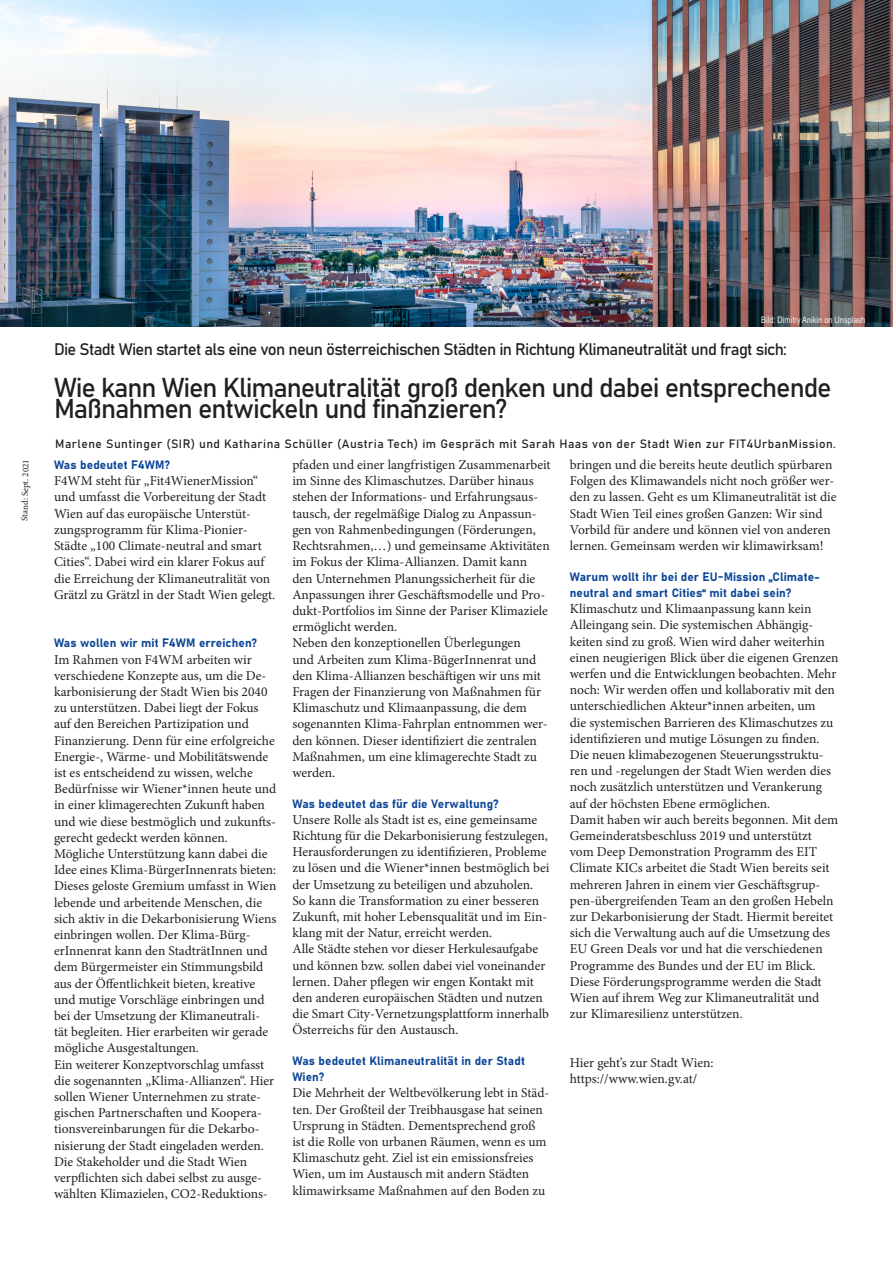
<style>
.page{position:relative;width:893px;height:1263px;background:#fff}
.page>*{position:absolute;margin:0;border:0;box-sizing:border-box;transform-origin:0 0}
.t1{font:27px/21px "Bahnschrift";letter-spacing:-.04em;color:#231f20}
.t2{font:16.5px "Bahnschrift";letter-spacing:-.04em;color:#231f20}
.t3{font:13.5px/16.2px "Minion Pro";color:#231f20}
.t4{font:12px/16.2px "Bahnschrift";letter-spacing:.01em;color:#0c4698}
.t5{font:12px "Bahnschrift";letter-spacing:.04em;color:#231f20}
.t6{font:9px "Arial Narrow";color:#f2f3f4}
.t7{font:9px "Minion Pro";color:#231f20}
</style>
<div class="page">
<img style="left:0;top:0;width:893px;height:326px">
<p class="t7" style="left:19px;top:521px;width:63px;rotate:-89deg">Stand: Sept. 2021</p>
<p class="t6" style="left:761px;top:313px;width:106px">Bild: Dimitry Anikin on Unsplash</p>
<p class="t2" style="left:54px;top:339px;width:734px">Die Stadt Wien startet als eine von neun österreichischen Städten in Richtung Klimaneutralität und fragt sich:</p>
<p class="t1" style="left:54px;top:377px;width:779px">Wie kann Wien Klimaneutralität groß denken und dabei entsprechende<br>Maßnahmen entwickeln und finanzieren?</p>
<p class="t5" style="left:55px;top:436px;width:782px">Marlene Suntinger (SIR) und Katharina Schüller (Austria Tech) im Gespräch mit Sarah Haas von der Stadt Wien zur FIT4UrbanMission.</p>
<p class="t4" style="left:54px;top:457px;width:117px">Was bedeutet F4WM?</p>
<p class="t3" style="left:54px;top:473px;width:223px">F4WM steht für „Fit4WienerMission“ und umfasst die Vorbereitung der Stadt Wien auf das europäische Unterstüt&shy;zungsprogramm für Klima-Pionier-Städte „100 Climate-neutral and smart Cities“. Dabei wird ein klarer Fokus auf die Erreichung der Klimaneutralität von Grätzl zu Grätzl in der Stadt Wien gelegt.</p>
<p class="t4" style="left:54px;top:635px;width:205px">Was wollen wir mit F4WM erreichen?</p>
<p class="t3" style="left:54px;top:651px;width:224px">Im Rahmen von F4WM arbeiten wir verschiedene Konzepte aus, um die De&shy;karbonisierung der Stadt Wien bis 2040 zu unterstützen. Dabei liegt der Fokus auf den Bereichen Partizipation und Finanzierung. Denn für eine erfolgreiche Energie-, Wärme- und Mobilitätswende ist es entscheidend zu wissen, welche Bedürfnisse wir Wiener*innen heute und in einer klimagerechten Zukunft haben und wie diese bestmöglich und zukunfts&shy;gerecht gedeckt werden können.</p>
<p class="t3" style="left:54px;top:845px;width:224px">Mögliche Unterstützung kann dabei die Idee eines Klima-BürgerInnenrats bieten:<br>Dieses geloste Gremium umfasst in Wien lebende und arbeitende Menschen, die sich aktiv in die Dekarbonisierung Wiens einbringen wollen. Der Klima-Bürg&shy;erInnenrat kann den StadträtInnen und dem Bürgermeister ein Stimmungsbild aus der Öffentlichkeit bieten, kreative und mutige Vorschläge einbringen und bei der Umsetzung der Klimaneutrali&shy;tät begleiten. Hier erarbeiten wir gerade mögliche Ausgestaltungen.</p>
<p class="t3" style="left:54px;top:1056px;width:222px">Ein weiterer Konzeptvorschlag umfasst die sogenannten „Klima-Allianzen“. Hier sollen Wiener Unternehmen zu strate&shy;gischen Partnerschaften und Koopera&shy;tionsvereinbarungen für die Dekarbo&shy;nisierung der Stadt eingeladen werden.<br>Die Stakeholder und die Stadt Wien verpflichten sich dabei selbst zu ausge&shy;wählten Klimazielen, CO2-Reduktions-</p>
<p class="t3" style="left:292px;top:457px;width:260px">pfaden und einer langfristigen Zusammenarbeit im Sinne des Klimaschutzes. Darüber hinaus stehen der Informations- und Erfahrungsaus&shy;tausch, der regelmäßige Dialog zu Anpassun&shy;gen von Rahmenbedingungen (Förderungen, Rechtsrahmen,…) und gemeinsame Aktivitäten im Fokus der Klima-Allianzen. Damit kann den Unternehmen Planungssicherheit für die Anpassungen ihrer Geschäftsmodelle und Pro&shy;dukt-Portfolios im Sinne der Pariser Klimaziele ermöglicht werden.</p>
<p class="t3" style="left:292px;top:635px;width:257px">Neben den konzeptionellen Überlegungen<br>und Arbeiten zum Klima-BügerInnenrat und den Klima-Allianzen beschäftigen wir uns mit Fragen der Finanzierung von Maßnahmen für Klimaschutz und Klimaanpassung, die dem sogenannten Klima-Fahrplan entnommen wer&shy;den können. Dieser identifiziert die zentralen Maßnahmen, um eine klimagerechte Stadt zu werden.</p>
<p class="t4" style="left:292px;top:795px;width:208px">Was bedeutet das für die Verwaltung?</p>
<p class="t3" style="left:292px;top:811px;width:259px">Unsere Rolle als Stadt ist es, eine gemeinsame Richtung für die Dekarbonisierung festzulegen, Herausforderungen zu identifizieren, Probleme zu lösen und die Wiener*innen bestmöglich bei der Umsetzung zu beteiligen und abzuholen.<br>So kann die Transformation zu einer besseren Zukunft, mit hoher Lebensqualität und im Ein&shy;klang mit der Natur, erreicht werden.</p>
<p class="t3" style="left:292px;top:941px;width:258px">Alle Städte stehen vor dieser Herkulesaufgabe und können bzw. sollen dabei viel voneinander lernen. Daher pflegen wir engen Kontakt mit den anderen europäischen Städten und nutzen die Smart City-Vernetzungsplattform innerhalb Österreichs für den Austausch.</p>
<p class="t4" style="left:292px;top:1052px;width:234px">Was bedeutet Klimaneutralität in der Stadt<br>Wien?</p>
<p class="t3" style="left:292px;top:1085px;width:259px">Die Mehrheit der Weltbevölkerung lebt in Städ&shy;ten. Der Großteil der Treibhausgase hat seinen Ursprung in Städten. Dementsprechend groß ist die Rolle von urbanen Räumen, wenn es um Klimaschutz geht. Ziel ist ein emissionsfreies Wien, um im Austausch mit andern Städten klimawirksame Maßnahmen auf den Boden zu</p>
<p class="t3" style="left:570px;top:457px;width:268px">bringen und die bereits heute deutlich spürbaren Folgen des Klimawandels nicht noch größer wer&shy;den zu lassen. Geht es um Klimaneutralität ist die Stadt Wien Teil eines großen Ganzen: Wir sind Vorbild für andere und können viel von anderen lernen. Gemeinsam werden wir klimawirksam!</p>
<p class="t4" style="left:570px;top:568px;width:252px">Warum wollt ihr bei der EU-Mission „Climate&shy;neutral and smart Cities“ mit dabei sein?</p>
<p class="t3" style="left:570px;top:601px;width:270px">Klimaschutz und Klimaanpassung kann kein Alleingang sein. Die systemischen Abhängig&shy;keiten sind zu groß. Wien wird daher weiterhin einen neugierigen Blick über die eigenen Grenzen werfen und die Entwicklungen beobachten. Mehr noch: Wir werden offen und kollaborativ mit den unterschiedlichen Akteur*innen arbeiten, um<br>die systemischen Barrieren des Klimaschutzes zu identifizieren und mutige Lösungen zu finden.<br>Die neuen klimabezogenen Steuerungsstruktu&shy;ren und -regelungen der Stadt Wien werden dies noch zusätzlich unterstützen und Verankerung auf der höchsten Ebene ermöglichen.</p>
<p class="t3" style="left:570px;top:811px;width:270px">Damit haben wir auch bereits begonnen. Mit dem Gemeinderatsbeschluss 2019 und unterstützt vom Deep Demonstration Programm des EIT Climate KICs arbeitet die Stadt Wien bereits seit mehreren Jahren in einem vier Geschäftsgrup&shy;pen-übergreifenden Team an den großen Hebeln zur Dekarbonisierung der Stadt. Hiermit bereitet sich die Verwaltung auch auf die Umsetzung des EU Green Deals vor und hat die verschiedenen Programme des Bundes und der EU im Blick.<br>Diese Förderungsprogramme werden die Stadt Wien auf ihrem Weg zur Klimaneutralität und zur Klimaresilienz unterstützen.</p>
<p class="t3" style="left:570px;top:1054px;width:145px">Hier geht’s zur Stadt Wien:</p>
<p class="t3" style="left:570px;top:1070px;width:129px">https://www.wien.gv.at/</p>
</div>
